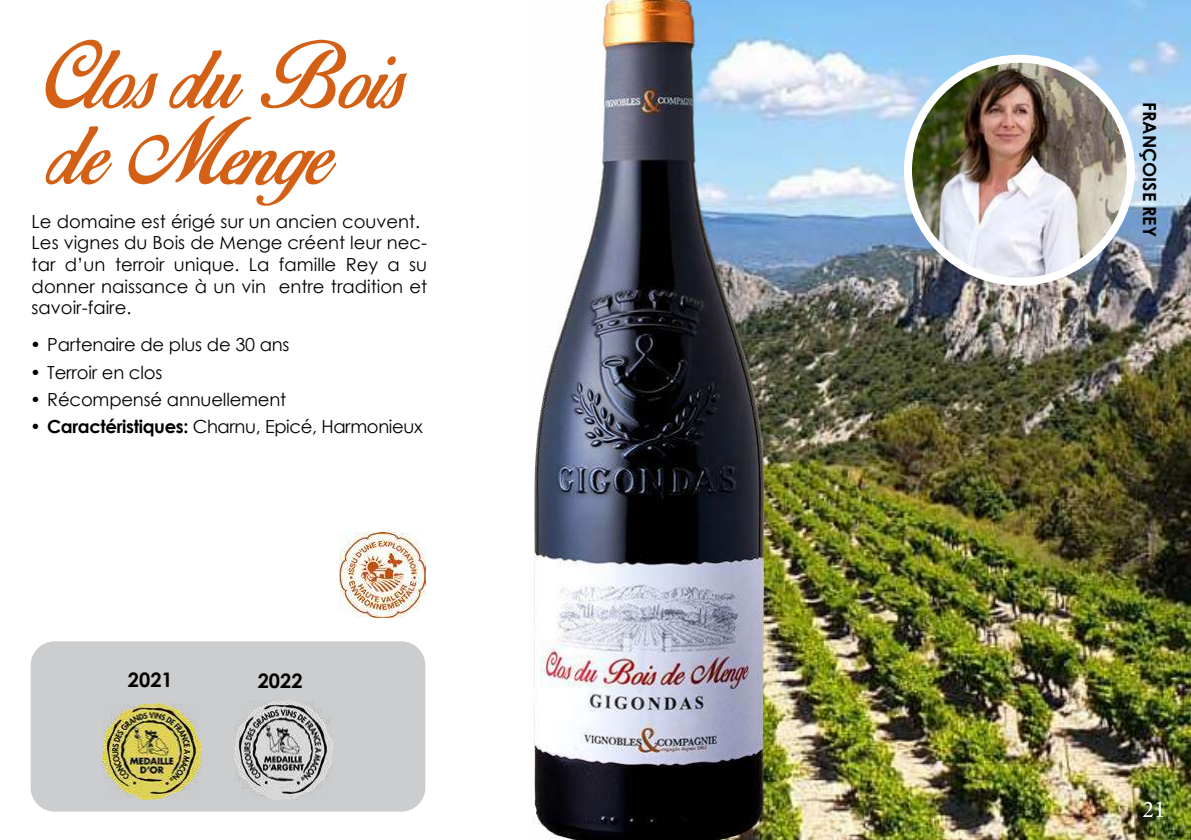
<style>
.page{position:relative;width:1191px;height:840px;background:#fff}
.page>*{position:absolute;margin:0;border:0;box-sizing:border-box;transform-origin:0 0}
.t1{font:24px "Minion Pro";color:#fff}
.t2{font:700 20px "Century Gothic";color:#000}
.t3{font:18px/21.6px "Century Gothic";color:#000}
.t4{font:18px "Century Gothic";letter-spacing:-.02em;color:#000}
.t5{font:700 18px "Century Gothic";color:#000}
.s1{font-weight:700}
</style>
<div class="page">
<div style="left:31px;top:641px;width:394px;height:170px;background:#cbcdce;border-radius:24px"></div>
<img style="left:234px;top:700px;width:99px;height:99px">
<img style="left:102px;top:703px;width:99px;height:96px">
<img style="left:655px;top:0;width:536px;height:839px">
<img style="left:908px;top:59px;width:222px;height:222px;border-radius:111px">
<div style="left:904px;top:55px;width:230px;height:230px;border:8px solid #fff;border-radius:50%"></div>
<img style="left:532px;top:1px;width:248px;height:838px">
<svg style="left:45px;top:40px;width:113px;height:69px"></svg>
<svg style="left:169px;top:50px;width:74px;height:58px"></svg>
<svg style="left:261px;top:40px;width:146px;height:69px"></svg>
<svg style="left:46px;top:126px;width:66px;height:58px"></svg>
<svg style="left:128px;top:116px;width:208px;height:90px"></svg>
<img style="left:339px;top:532px;width:87px;height:85px">
<p class="t3" style="left:32px;top:210px;width:397px">Le domaine est érigé sur un ancien couvent.<br>Les vignes du Bois de Menge créent leur nec&shy;tar d’un terroir unique. La famille Rey a su donner naissance à un vin entre tradition et savoir-faire.</p>
<p class="t3" style="left:30px;top:333px;width:261px">• Partenaire de plus de 30 ans</p>
<p class="t3" style="left:30px;top:361px;width:134px">• Terroir en clos</p>
<p class="t3" style="left:30px;top:388px;width:258px">• Récompensé annuellement</p>
<p class="t4" style="left:30px;top:414px;width:394px"><span class="s1">• Caractéristiques:</span> Charnu, Epicé, Harmonieux</p>
<p class="t2" style="left:128px;top:664px;width:46px">2021</p>
<p class="t2" style="left:258px;top:665px;width:46px">2022</p>
<p class="t5" style="left:1163px;top:102px;width:136px;rotate:90deg">FRANÇOISE REY</p>
<h1 class="t1" style="left:1142px;top:793px;width:25px">21</h1>
</div>
